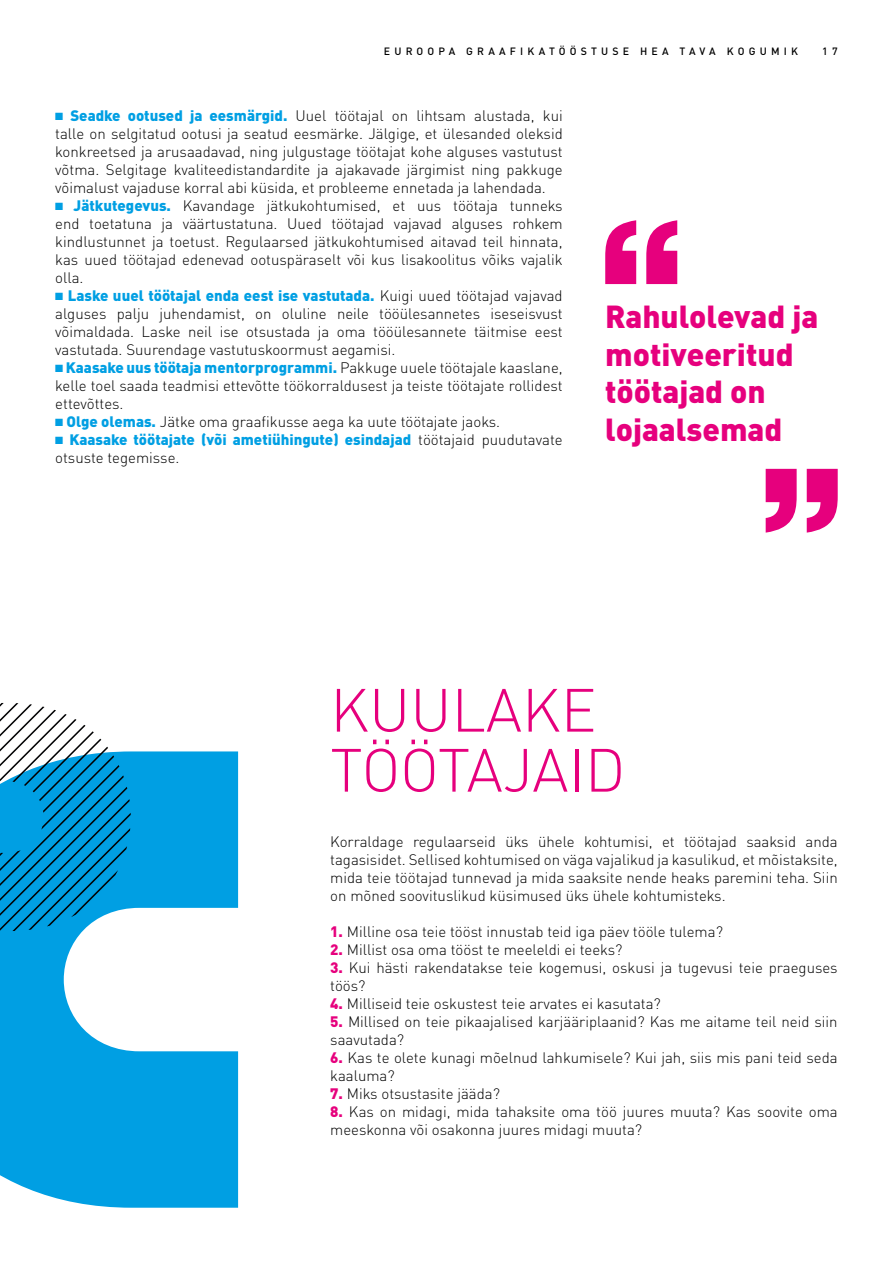
<style>
.page{position:relative;width:893px;height:1263px;background:#fff}
.page>*{position:absolute;margin:0;border:0;box-sizing:border-box;transform-origin:0 0}
.t1{font:300 60px/60px "DIN Pro";color:#e6007d}
.t2{font:900 31.5px/37.8px "DIN Pro";color:#e6007d}
.t3{font:300 15px/18px "DIN Pro";color:#000;text-align:justify}
.t4{font:900 15px/18px "DIN Pro";color:#009fe3}
.t5{font:500 10.5px "DIN Pro";letter-spacing:.4em;color:#000}
.s1{color:#009fe3}
.s2{font-weight:900;color:#009fe3}
.s3{font-weight:300;color:#000}
.s4{font-weight:900;color:#e6007d}
</style>
<div class="page">
<svg style="left:766px;top:469px;width:72px;height:64px"></svg>
<svg style="left:605px;top:220px;width:72px;height:64px"></svg>
<svg style="left:0;top:703px;width:108px;height:48px"></svg>
<svg style="left:0;top:751px;width:238px;height:457px;fill:#009fe3"></svg>
<p class="t5" style="left:384px;top:43px;width:416px">EUROOPA GRAAFIKATÖÖSTUSE HEA TAVA KOGUMIK</p>
<p class="t5" style="left:822px;top:43px;width:17px">1 7</p>
<p class="t3" style="left:55px;top:106px;width:509px"><span class="s1">■</span> <span class="s2">Seadke ootused ja eesmärgid.</span> Uuel töötajal on lihtsam alustada, kui talle on selgitatud ootusi ja seatud eesmärke. Jälgige, et ülesanded oleksid konkreetsed ja arusaadavad, ning julgustage töötajat kohe alguses vastutust võtma. Selgitage kvaliteedistandardite ja ajakavade järgimist ning pakkuge võimalust vajaduse korral abi küsida, et probleeme ennetada ja lahendada.</p>
<p class="t3" style="left:55px;top:196px;width:509px"><span class="s1">■</span> <span class="s2">Jätkutegevus.</span> Kavandage jätkukohtumised, et uus töötaja tunneks end toetatuna ja väärtustatuna. Uued töötajad vajavad alguses rohkem kindlustunnet ja toetust. Regulaarsed jätkukohtumised aitavad teil hinnata, kas uued töötajad edenevad ootuspäraselt või kus lisakoolitus võiks vajalik olla.</p>
<p class="t3" style="left:55px;top:286px;width:509px"><span class="s1">■</span> <span class="s2">Laske uuel töötajal enda eest ise vastutada.</span> Kuigi uued töötajad vajavad alguses palju juhendamist, on oluline neile tööülesannetes iseseisvust võimaldada. Laske neil ise otsustada ja oma tööülesannete täitmise eest vastutada. Suurendage vastutuskoormust aegamisi.</p>
<p class="t3" style="left:55px;top:358px;width:509px"><span class="s1">■</span> <span class="s2">Kaasake uus töötaja mentorprogrammi.</span> Pakkuge uuele töötajale kaaslane, kelle toel saada teadmisi ettevõtte töökorraldusest ja teiste töötajate rollidest ettevõttes.</p>
<p class="t3" style="left:55px;top:412px;width:446px"><span class="s1">■</span> <span class="s2">Olge olemas.</span> Jätke oma graafikusse aega ka uute töötajate jaoks.</p>
<p class="t4" style="left:55px;top:429px;width:509px">■ Kaasake töötajate (või ametiühingute) esindajad <span class="s3">töötajaid puudutavate otsuste tegemisse.</span></p>
<h2 class="t2" style="left:605px;top:293px;width:215px">Rahulolevad ja motiveeritud töötajad on lojaalsemad</h2>
<h1 class="t1" style="left:330px;top:675px;width:297px">KUULAKE<br>TÖÖTAJAID</h1>
<p class="t3" style="left:330px;top:831px;width:509px">Korraldage regulaarseid üks ühele kohtumisi, et töötajad saaksid anda tagasisidet. Sellised kohtumised on väga vajalikud ja kasulikud, et mõistaksite, mida teie töötajad tunnevad ja mida saaksite nende heaks paremini teha. Siin on mõned soovituslikud küsimused üks ühele kohtumisteks.</p>
<p class="t3" style="left:330px;top:921px;width:394px"><span class="s4">1.</span> Milline osa teie tööst innustab teid iga päev tööle tulema?</p>
<p class="t3" style="left:330px;top:939px;width:294px"><span class="s4">2.</span> Millist osa oma tööst te meeleldi ei teeks?</p>
<p class="t3" style="left:330px;top:957px;width:509px"><span class="s4">3.</span> Kui hästi rakendatakse teie kogemusi, oskusi ja tugevusi teie praeguses töös?</p>
<p class="t3" style="left:330px;top:993px;width:332px"><span class="s4">4.</span> Milliseid teie oskustest teie arvates ei kasutata?</p>
<p class="t3" style="left:330px;top:1011px;width:509px"><span class="s4">5.</span> Millised on teie pikaajalised karjääriplaanid? Kas me aitame teil neid siin saavutada?</p>
<p class="t3" style="left:330px;top:1047px;width:509px"><span class="s4">6.</span> Kas te olete kunagi mõelnud lahkumisele? Kui jah, siis mis pani teid seda kaaluma?</p>
<p class="t3" style="left:330px;top:1083px;width:171px"><span class="s4">7.</span> Miks otsustasite jääda?</p>
<p class="t3" style="left:330px;top:1101px;width:509px"><span class="s4">8.</span> Kas on midagi, mida tahaksite oma töö juures muuta? Kas soovite oma meeskonna või osakonna juures midagi muuta?</p>
</div>
